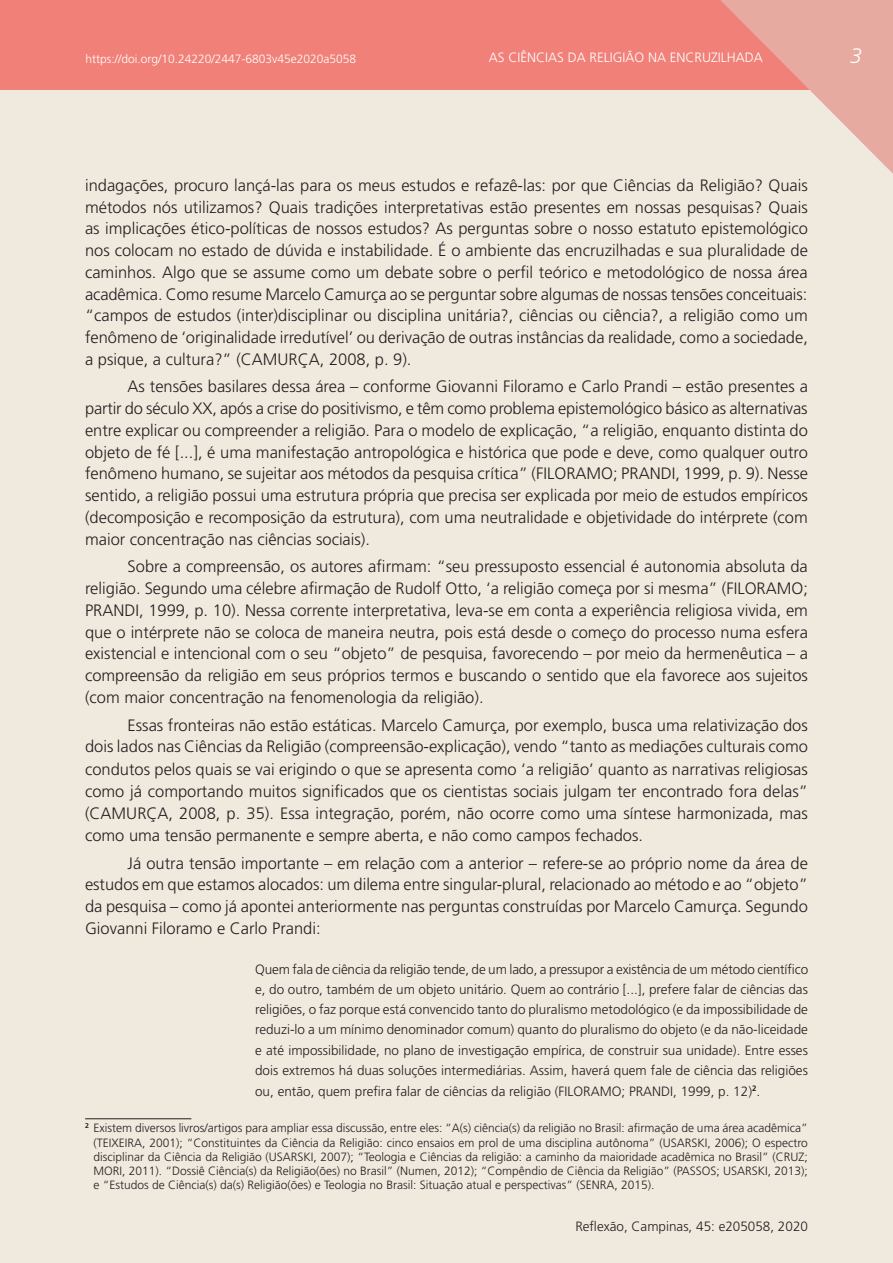
<style>
.page{position:relative;width:893px;height:1263px;background:#fff}
.page>*{position:absolute;margin:0;border:0;box-sizing:border-box;transform-origin:0 0}
.t1{font:italic 300 21px "Frutiger";color:#fff}
.P1{font:300 16.5px/21.8px "Frutiger";color:#231f20;text-align:justify}
.P1a{font:300 13.5px/20.4px "Frutiger";color:#231f20;text-align:justify}
.t2{font:300 13.5px "Frutiger";color:#fff}
.nota{font:300 12px/14.2px "Frutiger";color:#231f20;text-align:justify}
.t3{font:300 12px "Frutiger";color:#fff}
</style>
<div class="page">
<div style="left:0;top:0;width:887px;height:90px;background:#f18078"></div>
<svg style="left:717px;top:0;width:176px;height:174px;background:#ebbbb1"></svg>
<hr style="left:85px;top:1118px;width:106px;height:1px;background:#231f20">
<p class="t3" style="left:85px;top:52px;width:272px">https://doi.org/10.24220/2447-6803v45e2020a5058</p>
<p class="t2" style="left:489px;top:50px;width:275px">AS CIÊNCIAS DA RELIGIÃO NA ENCRUZILHADA</p>
<p class="t1" style="left:850px;top:43px;width:13px">3</p>
<p class="P1" style="left:85px;top:174px;width:724px">indagações, procuro lançá-las para os meus estudos e refazê-las: por que Ciências da Religião? Quais métodos nós utilizamos? Quais tradições interpretativas estão presentes em nossas pesquisas? Quais as implicações ético-políticas de nossos estudos? As perguntas sobre o nosso estatuto epistemológico nos colocam no estado de dúvida e instabilidade. É o ambiente das encruzilhadas e sua pluralidade de caminhos. Algo que se assume como um debate sobre o perfil teórico e metodológico de nossa área acadêmica. Como resume Marcelo Camurça ao se perguntar sobre algumas de nossas tensões conceituais: “campos de estudos (inter)disciplinar ou disciplina unitária?, ciências ou ciência?, a religião como um fenômeno de ‘originalidade irredutível’ ou derivação de outras instâncias da realidade, como a sociedade, a psique, a cultura?” (CAMURÇA, 2008, p. 9).</p>
<p class="P1" style="left:85px;top:376px;width:724px;text-indent:43px">As tensões basilares dessa área – conforme Giovanni Filoramo e Carlo Prandi – estão presentes a partir do século XX, após a crise do positivismo, e têm como problema epistemológico básico as alternativas entre explicar ou compreender a religião. Para o modelo de explicação, “a religião, enquanto distinta do objeto de fé [...], é uma manifestação antropológica e histórica que pode e deve, como qualquer outro fenômeno humano, se sujeitar aos métodos da pesquisa crítica” (FILORAMO; PRANDI, 1999, p. 9). Nesse sentido, a religião possui uma estrutura própria que precisa ser explicada por meio de estudos empíricos (decomposição e recomposição da estrutura), com uma neutralidade e objetividade do intérprete (com maior concentração nas ciências sociais).</p>
<p class="P1" style="left:85px;top:556px;width:724px;text-indent:43px">Sobre a compreensão, os autores afirmam: “seu pressuposto essencial é autonomia absoluta da religião. Segundo uma célebre afirmação de Rudolf Otto, ‘a religião começa por si mesma” (FILORAMO; PRANDI, 1999, p. 10). Nessa corrente interpretativa, leva-se em conta a experiência religiosa vivida, em que o intérprete não se coloca de maneira neutra, pois está desde o começo do processo numa esfera existencial e intencional com o seu “objeto” de pesquisa, favorecendo – por meio da hermenêutica – a compreensão da religião em seus próprios termos e buscando o sentido que ela favorece aos sujeitos (com maior concentração na fenomenologia da religião).</p>
<p class="P1" style="left:85px;top:714px;width:724px;text-indent:43px">Essas fronteiras não estão estáticas. Marcelo Camurça, por exemplo, busca uma relativização dos dois lados nas Ciências da Religião (compreensão-explicação), vendo “tanto as mediações culturais como condutos pelos quais se vai erigindo o que se apresenta como ‘a religião’ quanto as narrativas religiosas como já comportando muitos significados que os cientistas sociais julgam ter encontrado fora delas” (CAMURÇA, 2008, p. 35). Essa integração, porém, não ocorre como uma síntese harmonizada, mas como uma tensão permanente e sempre aberta, e não como campos fechados.</p>
<p class="P1" style="left:85px;top:852px;width:724px;text-indent:43px">Já outra tensão importante – em relação com a anterior – refere-se ao próprio nome da área de estudos em que estamos alocados: um dilema entre singular-plural, relacionado ao método e ao “objeto” da pesquisa – como já apontei anteriormente nas perguntas construídas por Marcelo Camurça. Segundo Giovanni Filoramo e Carlo Prandi:</p>
<p class="P1a" style="left:255px;top:959px;width:555px">Quem fala de ciência da religião tende, de um lado, a pressupor a existência de um método científico e, do outro, também de um objeto unitário. Quem ao contrário [...], prefere falar de ciências das religiões, o faz porque está convencido tanto do pluralismo metodológico (e da impossibilidade de reduzi-lo a um mínimo denominador comum) quanto do pluralismo do objeto (e da não-liceidade e até impossibilidade, no plano de investigação empírica, de construir sua unidade). Entre esses dois extremos há duas soluções intermediárias. Assim, haverá quem fale de ciência das religiões ou, então, quem prefira falar de ciências da religião (FILORAMO; PRANDI, 1999, p. 12)<sup>2</sup>.</p>
<p class="nota" style="left:94px;top:1121px;width:716px;text-indent:-8px"><sup>2</sup> Existem diversos livros/artigos para ampliar essa discussão, entre eles: “A(s) ciência(s) da religião no Brasil: afirmação de uma área acadêmica” (TEIXEIRA, 2001); “Constituintes da Ciência da Religião: cinco ensaios em prol de uma disciplina autônoma” (USARSKI, 2006); O espectro disciplinar da Ciência da Religião (USARSKI, 2007); “Teologia e Ciências da religião: a caminho da maioridade acadêmica no Brasil” (CRUZ; MORI, 2011). “Dossiê Ciência(s) da Religião(ões) no Brasil” (Numen, 2012); “Compêndio de Ciência da Religião” (PASSOS; USARSKI, 2013); e “Estudos de Ciência(s) da(s) Religião(ões) e Teologia no Brasil: Situação atual e perspectivas” (SENRA, 2015).</p>
<p class="P1a" style="left:575px;top:1216px;width:234px">Reflexão, Campinas, 45: e205058, 2020</p>
</div>
